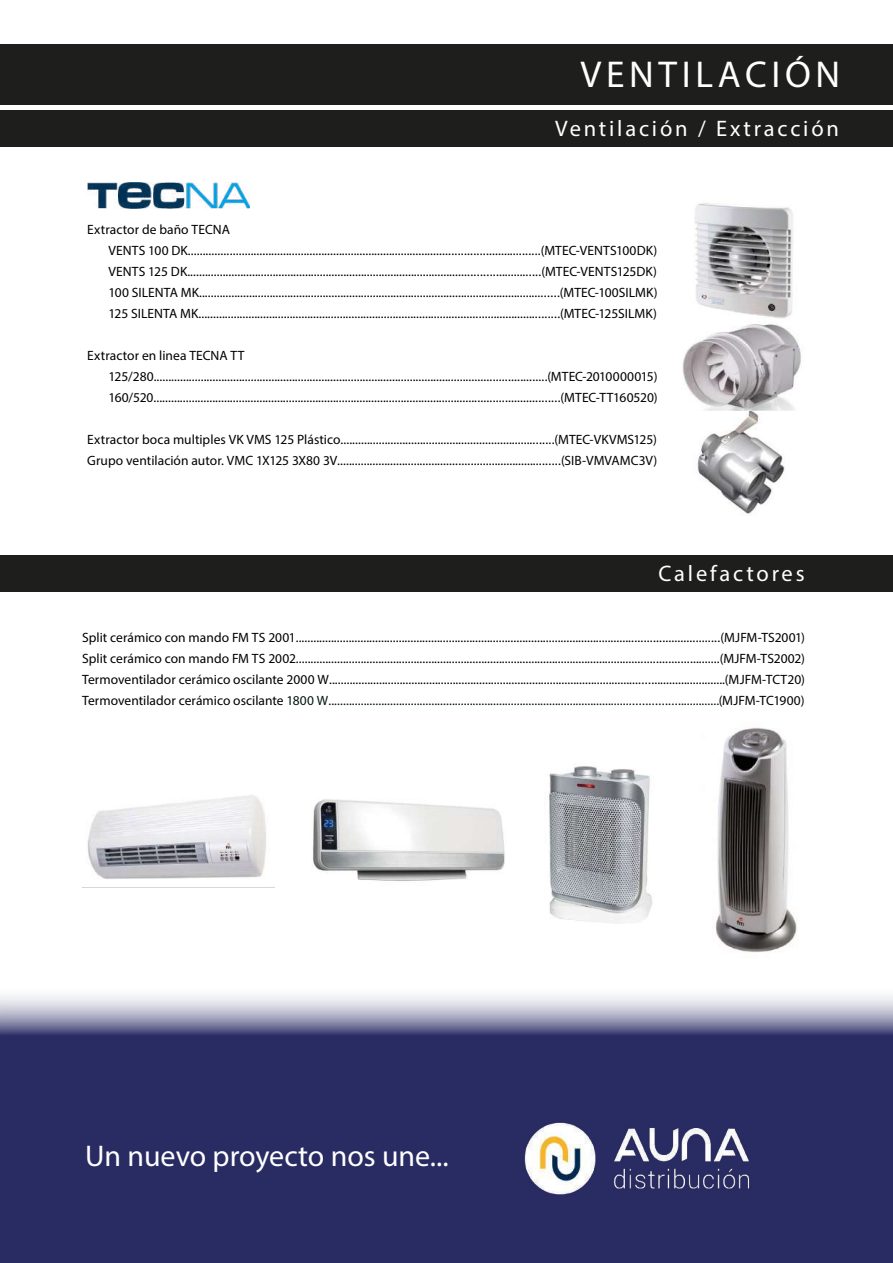
<style>
.page{position:relative;width:893px;height:1263px;background:#fff}
.page>*{position:absolute;margin:0;border:0;box-sizing:border-box;transform-origin:0 0}
.t1{font:37.5px "Myriad Pro";letter-spacing:.125em;color:#fff}
.t2{font:30px "Myriad Pro";color:#fff}
.t3{font:22.5px "Myriad Pro";letter-spacing:.125em;color:#fff}
.t4{font:13.5px/21px "Myriad Pro";letter-spacing:.005em;color:#000}
.t5{font:13.5px "Myriad Pro";color:#020203}
.s1{color:#021712}
</style>
<div class="page">
<div style="left:0;top:110px;width:893px;height:36px;background:#1e1e1d"></div>
<div style="left:0;top:44px;width:893px;height:60px;background:#1e1e1d"></div>
<svg style="left:0;top:996px;width:893px;height:267px;background:#3d3e71"></svg>
<img style="left:523px;top:1111px;width:233px;height:85px">
<img style="left:82px;top:795px;width:192px;height:93px">
<img style="left:715px;top:727px;width:82px;height:226px">
<img style="left:313px;top:799px;width:192px;height:82px">
<img style="left:549px;top:766px;width:103px;height:158px">
<img style="left:697px;top:410px;width:97px;height:104px">
<img style="left:682px;top:324px;width:119px;height:86px">
<img style="left:695px;top:203px;width:98px;height:116px">
<img style="left:87px;top:182px;width:162px;height:27px">
<div style="left:0;top:555px;width:893px;height:36px;background:#1e1e1d"></div>
<h1 class="t1" style="left:580px;top:52px;width:261px">VENTILACIÓN</h1>
<h3 class="t3" style="left:555px;top:115px;width:285px">Ventilación / Extracción</h3>
<p class="t4" style="left:108px;top:219px;width:551px;text-indent:-21px">Extractor de baño TECNA<br>VENTS 100 DK......................................................................................................................(MTEC-VENTS100DK)<br>VENTS 125 DK.......................................................................................................................(MTEC-VENTS125DK)<br>100 SILENTA MK..........................................................................................................................(MTEC-100SILMK)<br>125 SILENTA MK..........................................................................................................................(MTEC-125SILMK)</p>
<p class="t4" style="left:108px;top:345px;width:551px;text-indent:-21px">Extractor en linea TECNA TT<br>125/280.....................................................................................................................................(MTEC-2010000015)<br>160/520.........................................................................................................................................(MTEC-TT160520)</p>
<p class="t4" style="left:87px;top:429px;width:571px">Extractor boca multiples VK VMS 125 Plástico........................................................................(MTEC-VKVMS125)</p>
<p class="t5" style="left:87px;top:452px;width:571px">Grupo ventilación autor. VMC 1X125 3X80 3V...........................................................................(SIB-VMVAMC3V)</p>
<h3 class="t3" style="left:659px;top:560px;width:148px">Calefactores</h3>
<p class="t4" style="left:82px;top:626px;width:724px;text-align:justify">Split cerámico con mando FM TS 2001...............................................................................................................................................(MJFM-TS2001)<br>Split cerámico con mando FM TS 2002...............................................................................................................................................(MJFM-TS2002)<br>Termoventilador cerámico oscilante 2000 W......................................................................................................................................(MJFM-TCT20)<br>Termoventilador cerámico oscilante <span class="s1">1800 W...................................................................................................................................</span>(MJFM-TC1900)</p>
<h2 class="t2" style="left:85px;top:1137px;width:365px">Un nuevo proyecto nos une...</h2>
</div>
